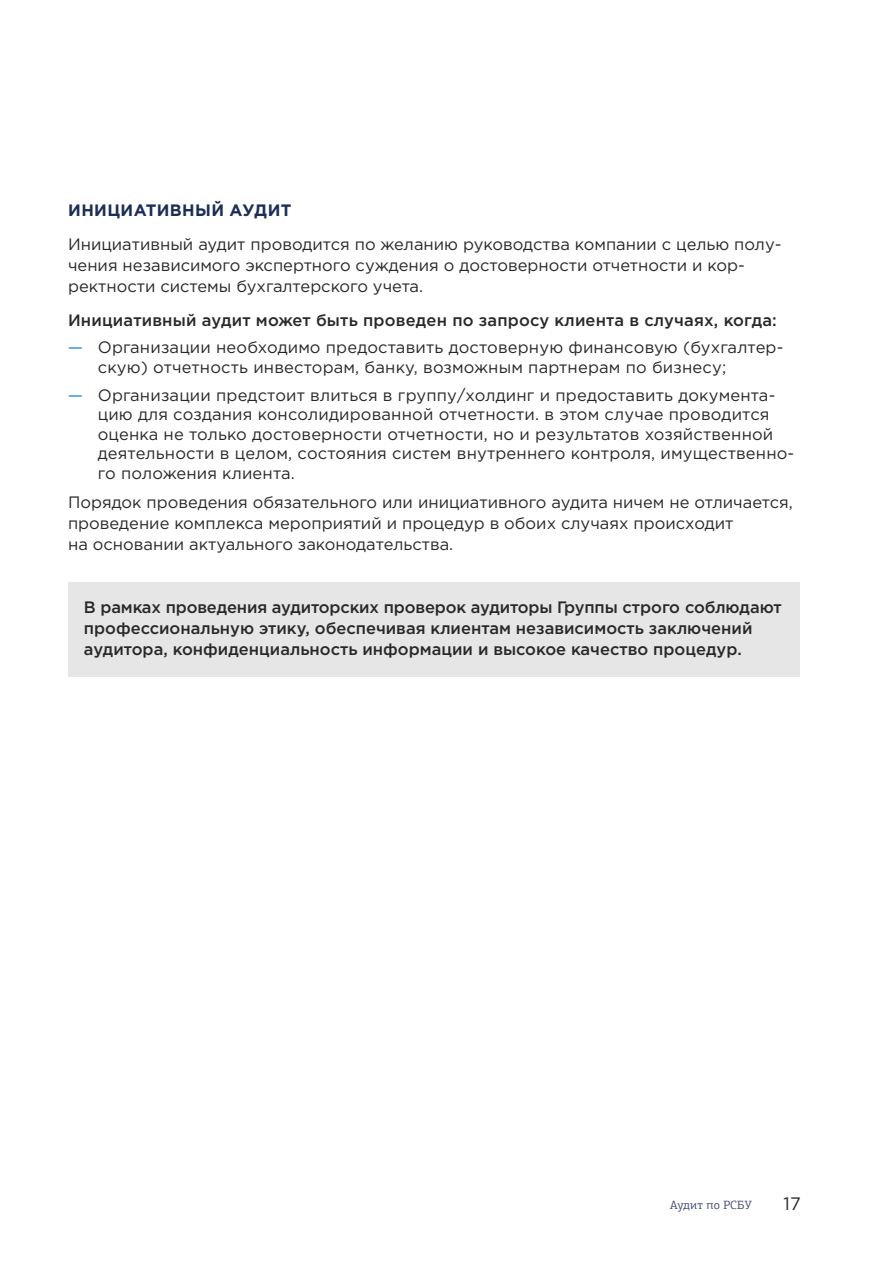
<style>
.page{position:relative;width:893px;height:1263px;background:#fff}
.page>*{position:absolute;margin:0;border:0;box-sizing:border-box;transform-origin:0 0}
.t1{font:18px "Gotham Pro";color:#292829}
.t2{font:16.5px/19.5px "Gotham Pro";color:#292829}
.t3{font:500 16.5px/21px "Gotham Pro";color:#292829}
.t4{font:700 16.5px "Gotham Pro";color:#1c2e55}
.t5{font:12px "PF Agora Slab Pro";letter-spacing:.01em;color:#4a5174}
.s1{font-weight:500;color:#5eaee0}
</style>
<div class="page">
<div style="left:68px;top:582px;width:731px;height:95px;background:#e6e6e6"></div>
<p class="t4" style="left:68px;top:200px;width:27px">Инициативный</p>
<p class="t4" style="left:230px;top:200px;width:14px">аудит</p>
<p class="t2" style="left:68px;top:233px;width:715px;line-height:21px">Инициативный аудит проводится по желанию руководства компании с целью полу&shy;чения независимого экспертного суждения о достоверности отчетности и кор&shy;ректности системы бухгалтерского учета.</p>
<p class="t3" style="left:68px;top:309px;width:710px">Инициативный аудит может быть проведен по запросу клиента в случаях, когда:</p>
<p class="t2" style="left:98px;top:337px;width:687px;text-indent:-30px"><span class="s1">—</span> Организации необходимо предоставить достоверную финансовую (бухгалтер&shy;скую) отчетность инвесторам, банку, возможным партнерам по бизнесу;</p>
<p class="t2" style="left:98px;top:385px;width:698px;text-indent:-30px"><span class="s1">—</span> Организации предстоит влиться в группу/холдинг и предоставить документа&shy;цию для создания консолидированной отчетности. в этом случае проводится оценка не только достоверности отчетности, но и результатов хозяйственной деятельности в целом, состояния систем внутреннего контроля, имущественно&shy;го положения клиента.</p>
<p class="t2" style="left:68px;top:492px;width:726px;line-height:21px">Порядок проведения обязательного или инициативного аудита ничем не отличается, проведение комплекса мероприятий и процедур в обоих случаях происходит<br>на основании актуального законодательства.</p>
<p class="t3" style="left:84px;top:597px;width:699px">В рамках проведения аудиторских проверок аудиторы Группы строго соблюдают профессиональную этику, обеспечивая клиентам независимость заключений аудитора, конфиденциальность информации и высокое качество процедур.</p>
<p class="t5" style="left:670px;top:1198px;width:83px">Аудит по РСБУ</p>
<p class="t1" style="left:783px;top:1194px;width:19px">17</p>
</div>
